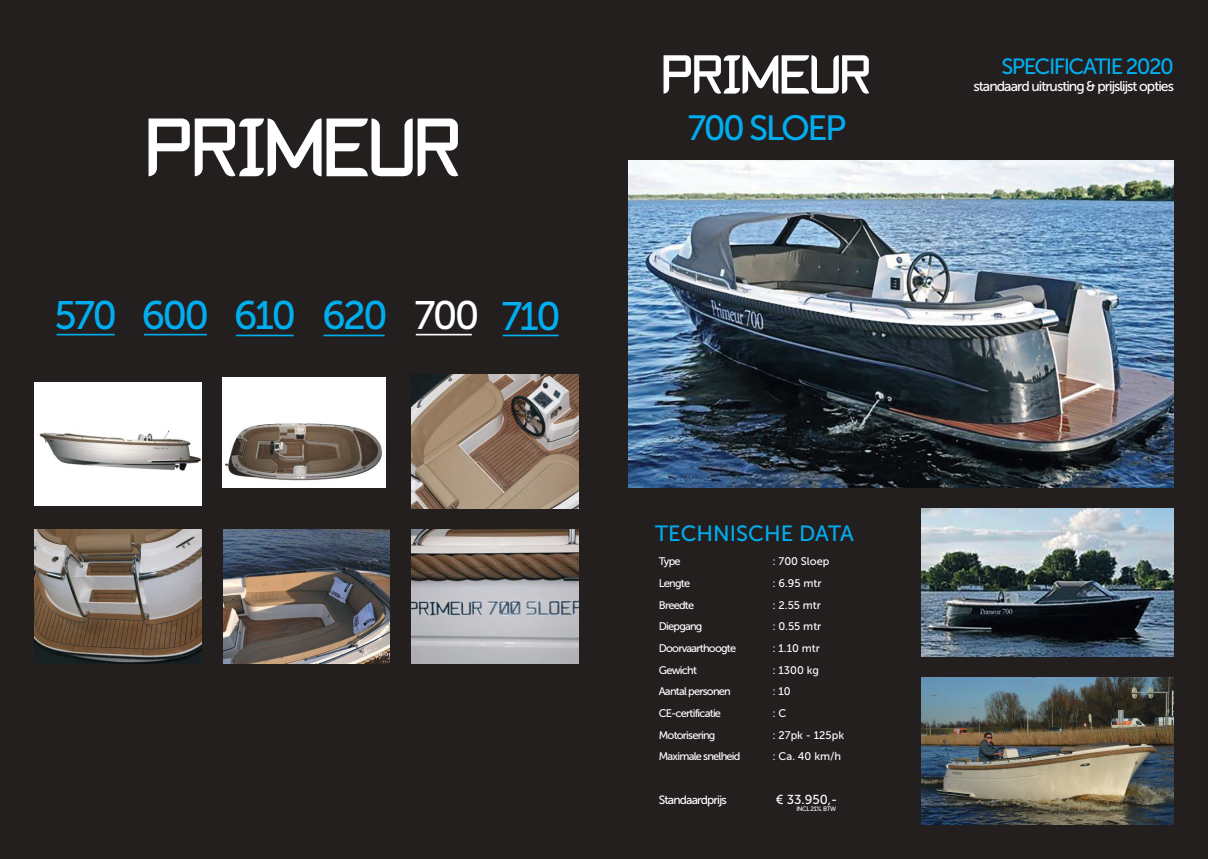
<style>
.page{position:relative;width:1208px;height:859px;background:#241f1f}
.page>*{position:absolute;margin:0;border:0;box-sizing:border-box;transform-origin:0 0}
.t1{font:39.7px "Museo Sans 500";letter-spacing:-.07em;color:#00aeef}
.t2{font:35px "Museo Sans 500";letter-spacing:-.07em;color:#00aeef}
.t3{font:22px "Museo Sans 500";letter-spacing:-.07em;color:#00aeef}
.t4{font:22px "Museo Sans 500";color:#00aeef}
.t5{font:14px "Museo Sans 500";letter-spacing:-.07em;color:#fff}
.t6{font:13px "Museo Sans 500";color:#fff}
.t7{font:12px "Museo Sans 500";letter-spacing:-.07em;color:#fff}
.t8{font:11px/21.7px "Museo Sans 500";letter-spacing:-.07em;color:#fff}
.t9{font:11px/21.7px "Museo Sans 500";color:#fff}
.t10{font:6.4px "Museo Sans 500";letter-spacing:-.07em;color:#fff}
.s1{color:#fff}
</style>
<div class="page">
<svg style="left:663px;top:55px;width:206px;height:39px"></svg>
<img style="left:628px;top:160px;width:546px;height:328px">
<img style="left:921px;top:509px;width:253px;height:147px">
<img style="left:921px;top:677px;width:253px;height:148px">
<img style="left:34px;top:383px;width:167px;height:122px">
<img style="left:222px;top:378px;width:163px;height:110px">
<img style="left:411px;top:374px;width:167px;height:135px">
<img style="left:35px;top:529px;width:167px;height:134px">
<img style="left:223px;top:529px;width:167px;height:134px">
<img style="left:411px;top:529px;width:168px;height:134px">
<hr style="left:144px;top:334px;width:63px;height:1px;background:#00aeef">
<hr style="left:57px;top:334px;width:58px;height:1px;background:#00aeef">
<hr style="left:236px;top:335px;width:58px;height:1px;background:#00aeef">
<hr style="left:416px;top:334px;width:56px;height:1px;background:#fff">
<hr style="left:503px;top:335px;width:55px;height:1px;background:#00aeef">
<hr style="left:323px;top:335px;width:61px;height:1px;background:#00aeef">
<svg style="left:149px;top:119px;width:309px;height:57px"></svg>
<h1 class="t1" style="left:55px;top:294px;width:508px">570 600 610 620 <span class="s1">700</span> 710</h1>
<h2 class="t2" style="left:687px;top:109px;width:160px">700 SLOEP</h2>
<h3 class="t4" style="left:655px;top:521px;width:200px">TECHNISCHE DATA</h3>
<p class="t8" style="left:659px;top:551px;width:83px">Type<br>Lengte<br>Breedte<br>Diepgang<br>Doorvaarthoogte<br>Gewicht<br>Aantal personen<br>CE-certificatie<br>Motorisering<br>Maximale snelheid</p>
<p class="t7" style="left:659px;top:793px;width:70px">Standaardprijs</p>
<p class="t9" style="left:772px;top:551px;width:73px">: 700 Sloep<br>: 6.95 mtr<br>: 2.55 mtr<br>: 0.55 mtr<br>: 1.10 mtr<br>: 1300 kg<br>: 10<br>: C<br>: 27pk - 125pk : Ca. 40 km/h</p>
<p class="t6" style="left:776px;top:792px;width:63px">€ 33.950,-</p>
<p class="t10" style="left:796px;top:805px;width:41px">INCL 21%. BTW</p>
<h3 class="t3" style="left:1001px;top:54px;width:174px">SPECIFICATIE 2020</h3>
<p class="t5" style="left:973px;top:78px;width:202px">standaard uitrusting &amp; prijslijst opties</p>
</div>
